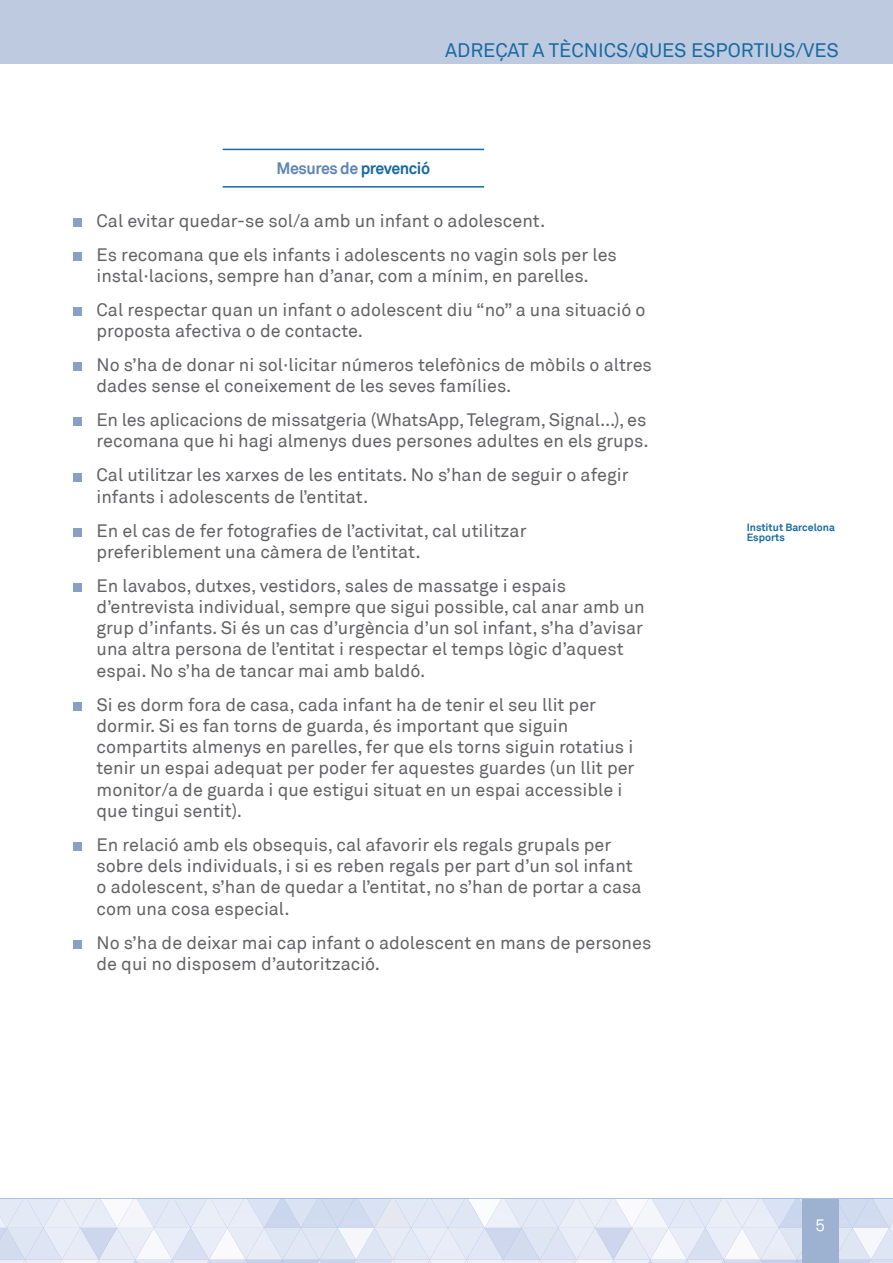
<style>
.page{position:relative;width:893px;height:1263px;background:#fff}
.page>*{position:absolute;margin:0;border:0;box-sizing:border-box;transform-origin:0 0}
.t1{font:700 55.5px "Akkurat";color:#87a1c6}
.t2{font:19.5px "Akkurat";color:#1869a0}
.t3{font:18px/21.1px "Akkurat";color:#636366}
.t4{font:700 16.5px "Akkurat";letter-spacing:-.03em;color:#5e86b4}
.t5{font:300 16.5px "Akkurat";color:#fff}
.t6{font:700 10.5px/10.5px "Akkurat";color:#1869a0}
.s1{color:#1869a0}
</style>
<div class="page">
<div style="left:0;top:0;width:893px;height:64px;background:#becadf"></div>
<svg style="left:0;top:1199px;width:893px;height:64px;background:#e2e8f4"></svg>
<div style="left:802px;top:1199px;width:37px;height:64px;background:#9db1d0"></div>
<hr style="left:223px;top:149px;width:261px;height:1px;background:#1869a0">
<hr style="left:223px;top:186px;width:261px;height:2px;background:#1869a0">
<p class="t2" style="left:445px;top:38px;width:395px">ADREÇAT A TÈCNICS/QUES ESPORTIUS/VES</p>
<p class="t4" style="left:277px;top:158px;width:155px">Mesures de <span class="s1">prevenció</span></p>
<h1 class="t1" style="left:70px;top:184px;width:19px">·</h1>
<p class="t3" style="left:97px;top:210px;width:450px">Cal evitar quedar-se sol/a amb un infant o adolescent.</p>
<h1 class="t1" style="left:70px;top:218px;width:19px">·</h1>
<p class="t3" style="left:97px;top:244px;width:522px">Es recomana que els infants i adolescents no vagin sols per les instal·lacions, sempre han d’anar, com a mínim, en parelles.</p>
<h1 class="t1" style="left:70px;top:273px;width:19px">·</h1>
<p class="t3" style="left:97px;top:299px;width:551px">Cal respectar quan un infant o adolescent diu “no” a una situació o proposta afectiva o de contacte.</p>
<h1 class="t1" style="left:70px;top:328px;width:19px">·</h1>
<p class="t3" style="left:97px;top:355px;width:557px">No s’ha de donar ni sol·licitar números telefònics de mòbils o altres dades sense el coneixement de les seves famílies.</p>
<h1 class="t1" style="left:70px;top:384px;width:19px">·</h1>
<p class="t3" style="left:97px;top:410px;width:554px">En les aplicacions de missatgeria (WhatsApp, Telegram, Signal...), es recomana que hi hagi almenys dues persones adultes en els grups.</p>
<h1 class="t1" style="left:70px;top:439px;width:19px">·</h1>
<p class="t3" style="left:97px;top:465px;width:534px">Cal utilitzar les xarxes de les entitats. No s’han de seguir o afegir infants i adolescents de l’entitat.</p>
<h1 class="t1" style="left:70px;top:494px;width:19px">·</h1>
<p class="t3" style="left:97px;top:520px;width:432px">En el cas de fer fotografies de l’activitat, cal utilitzar preferiblement una càmera de l’entitat.</p>
<h1 class="t1" style="left:70px;top:549px;width:19px">·</h1>
<p class="t3" style="left:97px;top:575px;width:550px">En lavabos, dutxes, vestidors, sales de massatge i espais d’entrevista individual, sempre que sigui possible, cal anar amb un grup d’infants. Si és un cas d’urgència d’un sol infant, s’ha d’avisar una altra persona de l’entitat i respectar el temps lògic d’aquest espai. No s’ha de tancar mai amb baldó.</p>
<h1 class="t1" style="left:70px;top:668px;width:19px">·</h1>
<p class="t3" style="left:97px;top:694px;width:539px">Si es dorm fora de casa, cada infant ha de tenir el seu llit per dormir. Si es fan torns de guarda, és important que siguin compartits almenys en parelles, fer que els torns siguin rotatius i tenir un espai adequat per poder fer aquestes guardes (un llit per monitor/a de guarda i que estigui situat en un espai accessible i que tingui sentit).</p>
<h1 class="t1" style="left:70px;top:808px;width:19px">·</h1>
<p class="t3" style="left:97px;top:834px;width:546px">En relació amb els obsequis, cal afavorir els regals grupals per sobre dels individuals, i si es reben regals per part d’un sol infant o adolescent, s’han de quedar a l’entitat, no s’han de portar a casa com una cosa especial.</p>
<h1 class="t1" style="left:70px;top:906px;width:19px">·</h1>
<p class="t3" style="left:97px;top:932px;width:556px">No s’ha de deixar mai cap infant o adolescent en mans de persones de qui no disposem d’autorització.</p>
<p class="t6" style="left:747px;top:522px;width:90px">Institut Barcelona<br>Esports</p>
<p class="t5" style="left:815px;top:1215px;width:11px">5</p>
</div>
